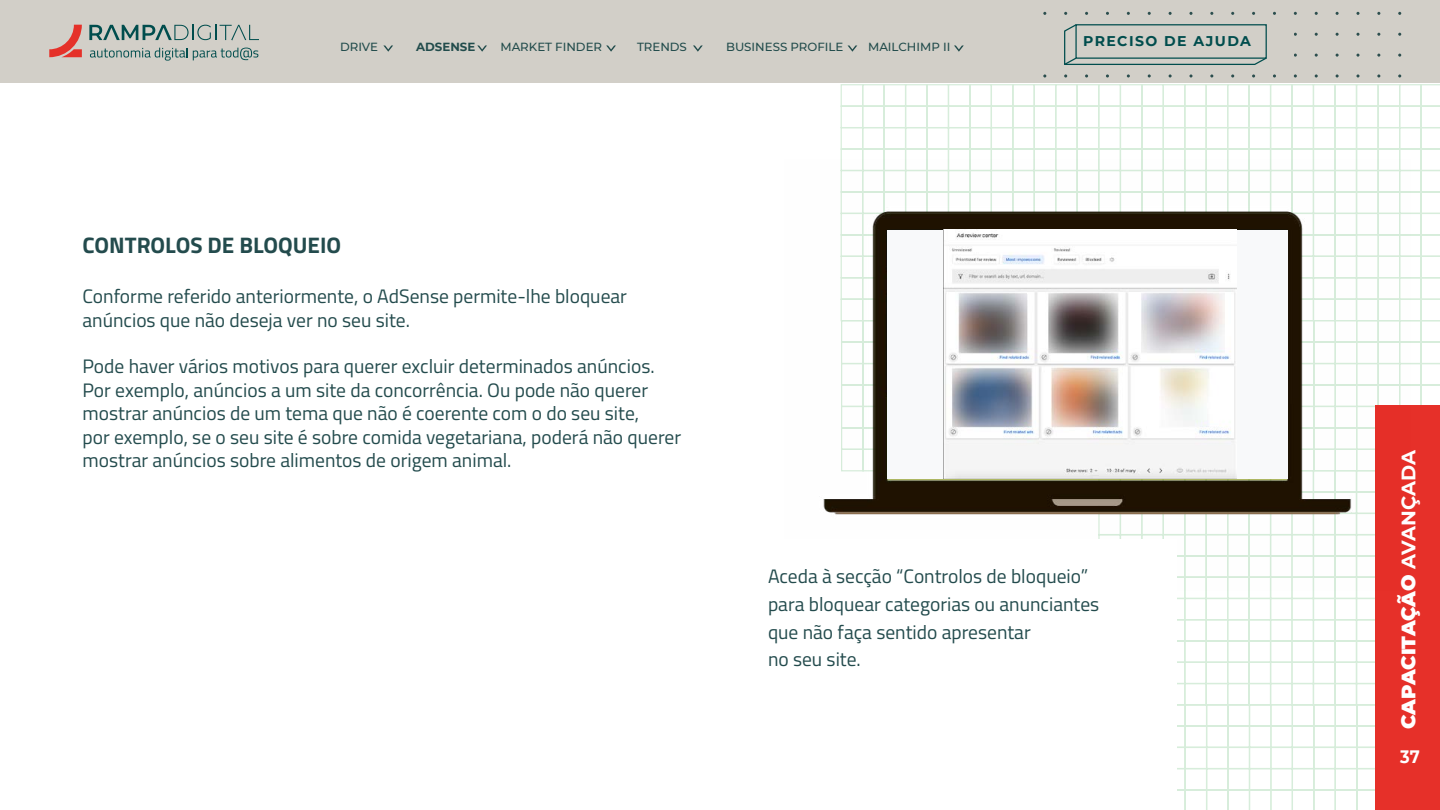
<style>
.page{position:relative;width:1440px;height:810px;background:#fff}
.page>*{position:absolute;margin:0;border:0;box-sizing:border-box;transform-origin:0 0}
.t1{font:700 22.5px "Titillium Web";color:#234b4d}
.t2{font:19.5px/23.4px "Titillium Web";color:#234b4d}
.t3{font:900 19.5px "Montserrat";letter-spacing:-.01em;color:#fff}
.t4{font:700 18px "Montserrat";color:#fff;scale:.9 1}
.t5{font:700 14.1px "Montserrat";letter-spacing:.1em;color:#004d4d}
.t6{font:500 11.77px "Montserrat";color:#224c4c}
.t7{font:700 11.77px "Montserrat";color:#224c4c}
.s1{font-weight:700}
</style>
<div class="page">
<svg style="left:840px;top:84px;width:129px;height:75px"></svg>
<svg style="left:969px;top:84px;width:74px;height:75px"></svg>
<div style="left:0;top:0;width:1440px;height:83px;background:#d2cfc8"></div>
<svg style="left:1043px;top:11px;width:397px;height:799px"></svg>
<svg style="left:49px;top:25px;width:33px;height:32px"></svg>
<svg style="left:89px;top:25px;width:170px;height:16px"></svg>
<svg style="left:90px;top:48px;width:168px;height:13px"></svg>
<svg style="left:383px;top:45px;width:10px;height:7px"></svg>
<svg style="left:477px;top:45px;width:10px;height:7px"></svg>
<svg style="left:606px;top:45px;width:10px;height:7px"></svg>
<svg style="left:693px;top:45px;width:10px;height:7px"></svg>
<svg style="left:848px;top:45px;width:9px;height:7px"></svg>
<svg style="left:954px;top:45px;width:10px;height:7px"></svg>
<div style="left:1376px;top:405px;width:64px;height:405px;background:#e63029"></div>
<img style="left:823px;top:159px;width:587px;height:432px">
<div style="left:887px;top:230px;width:401px;height:249px;background:#f8f9fa"></div>
<img style="left:943px;top:230px;width:294px;height:249px">
<div style="left:758px;top:539px;width:419px;height:271px;background:#fff"></div>
<p class="t6" style="left:340px;top:39px;width:39px">DRIVE</p>
<p class="t7" style="left:416px;top:39px;width:61px">ADSENSE</p>
<p class="t6" style="left:500px;top:39px;width:103px">MARKET FINDER</p>
<p class="t6" style="left:637px;top:39px;width:51px">TRENDS</p>
<p class="t6" style="left:726px;top:39px;width:119px">BUSINESS PROFILE</p>
<p class="t6" style="left:868px;top:39px;width:84px">MAILCHIMP II</p>
<p class="t1" style="left:82px;top:228px;width:260px">CONTROLOS DE BLOQUEIO</p>
<p class="t2" style="left:82px;top:284px;width:546px">Conforme referido anteriormente, o AdSense permite-lhe bloquear anúncios que não deseja ver no seu site.</p>
<p class="t2" style="left:82px;top:354px;width:600px">Pode haver vários motivos para querer excluir determinados anúncios.<br>Por exemplo, anúncios a um site da concorrência. Ou pode não querer mostrar anúncios de um tema que não é coerente com o do seu site,<br>por exemplo, se o seu site é sobre comida vegetariana, poderá não querer mostrar anúncios sobre alimentos de origem animal.</p>
<p class="t5" style="left:1083px;top:31px;width:169px">PRECISO DE AJUDA</p>
<p class="t2" style="left:768px;top:561px;width:333px;line-height:27.8px">Aceda à secção “Controlos de bloqueio” para bloquear categorias ou anunciantes que não faça sentido apresentar<br>no seu site.</p>
<p class="t3" style="left:1394px;top:729px;width:280px;rotate:-90deg">CAPACITAÇÃO <span class="s1">AVANÇADA</span></p>
<p class="t4" style="left:1400px;top:744px;width:23px">37</p>
</div>
